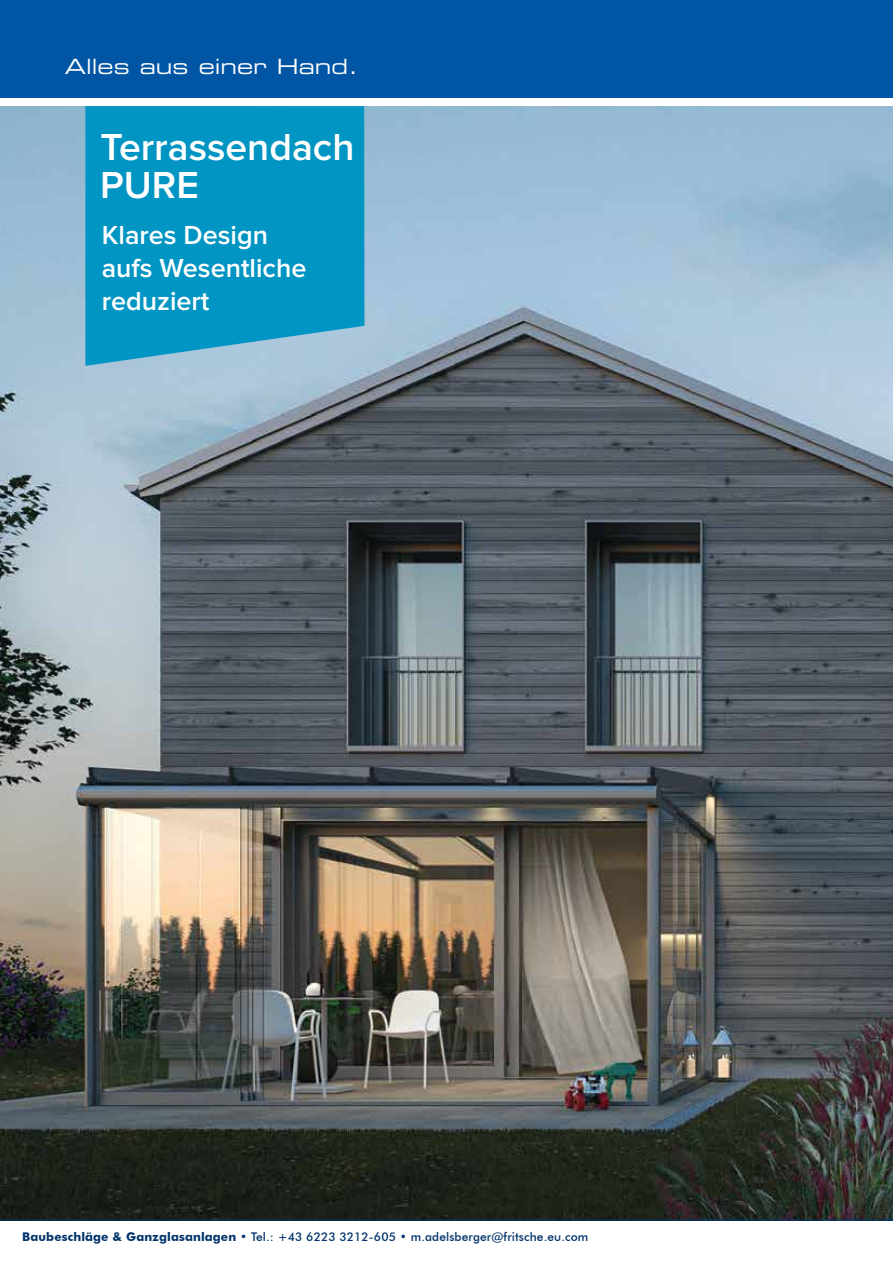
<style>
.page{position:relative;width:893px;height:1263px;background:#fff}
.page>*{position:absolute;margin:0;border:0;box-sizing:border-box;transform-origin:0 0}
.t1{font:600 39px/37.5px "Proxima Nova";color:#fff}
.t2{font:600 27px/33px "Proxima Nova";color:#fff}
.t3{font:21px "Eurostile LT Std Ex 2";color:#fff}
.t4{font:500 12px "Futura BT";letter-spacing:.01em;color:#00336a}
.s1{font-weight:700}
</style>
<div class="page">
<img style="left:0;top:106px;width:893px;height:1113px">
<svg style="left:85px;top:106px;width:279px;height:260px;background:#0e99c4"></svg>
<hr style="left:892px;top:106px;width:1px;height:105px;background:#000">
<div style="left:0;top:0;width:889px;height:98px;background:#0056a4"></div>
<hr style="left:0;top:1219px;width:893px;height:1px;background:#00386d">
<svg style="left:889px;top:0;width:4px;height:98px"></svg>
<h3 class="t3" style="left:65px;top:52px;width:295px">Alles aus einer Hand.</h3>
<h1 class="t1" style="left:100px;top:129px;width:256px">Terrassendach<br>PURE</h1>
<h2 class="t2" style="left:102px;top:219px;width:206px">Klares Design aufs Wesentliche reduziert</h2>
<p class="t4" style="left:22px;top:1230px;width:568px"><span class="s1">Baubeschläge &amp; Ganzglasanlagen</span> • Tel.: +43 6223 3212-605 • m.adelsberger@fritsche.eu.com</p>
</div>
